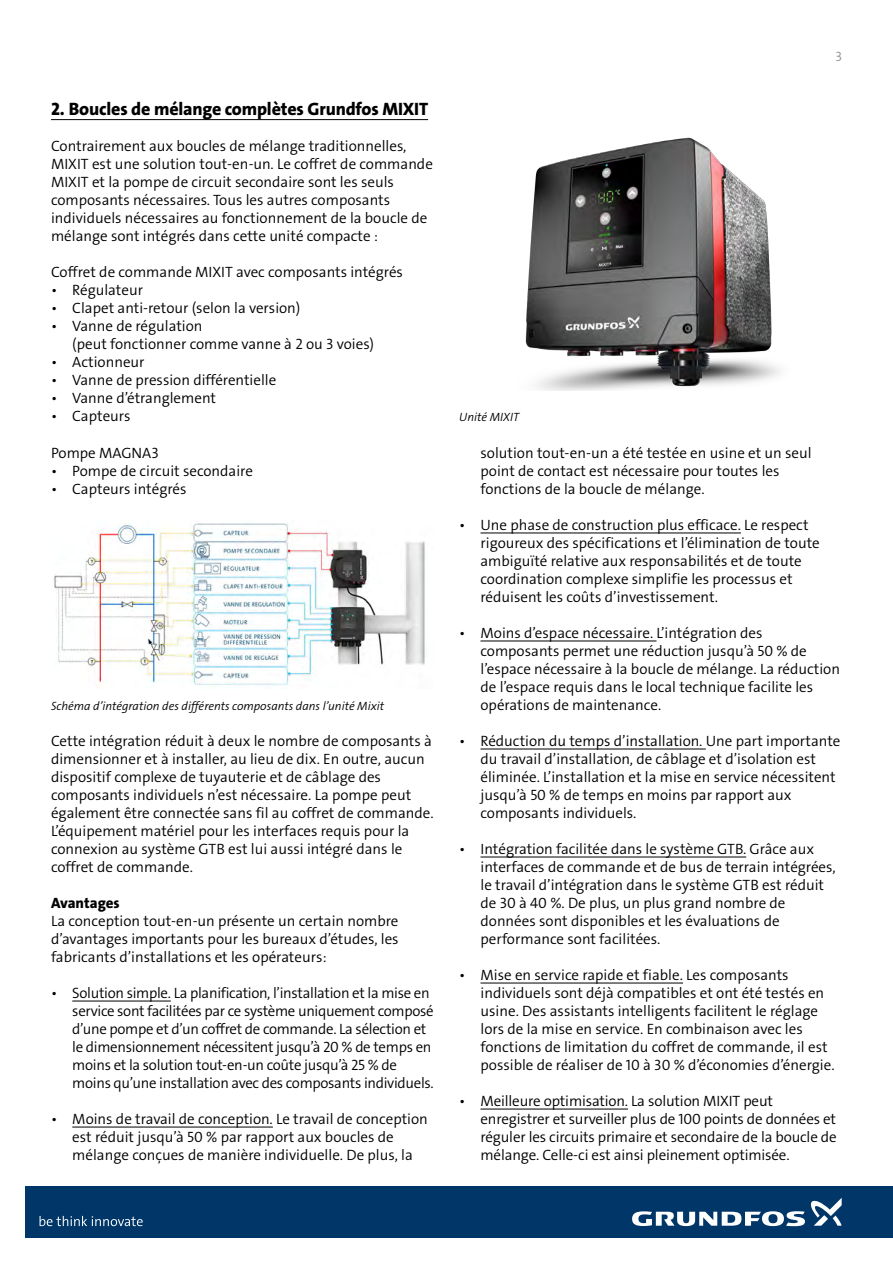
<style>
.page{position:relative;width:893px;height:1263px;background:#fff}
.page>*{position:absolute;margin:0;border:0;box-sizing:border-box;transform-origin:0 0}
.t1{font:18px "Grundfos The Sans V2 OT 8 XB";letter-spacing:-.01em;color:#000}
.t2{font:15px/18px "Grundfos The Sans V2 OT 4 SL";color:#000}
.t3{font:15px/18px "Grundfos The Sans V2 OT 4 SL";letter-spacing:-.02em;color:#000}
.t4{font:15px "Grundfos The Sans V2 OT 8 XB";color:#000}
.t5{font:13.5px "Grundfos The Sans V2 OT 4 SL";color:#8a9297}
.t6{font:12px "Grundfos The Sans V2 OT 4 SL Italic";color:#000}
</style>
<div class="page">
<hr style="left:51px;top:119px;width:377px;height:1px;background:#000">
<hr style="left:72px;top:1001px;width:99px;height:1px;background:#000">
<hr style="left:72px;top:1127px;width:201px;height:1px;background:#000">
<hr style="left:480px;top:533px;width:261px;height:1px;background:#000">
<hr style="left:480px;top:641px;width:176px;height:1px;background:#000">
<hr style="left:480px;top:749px;width:226px;height:1px;background:#000">
<hr style="left:480px;top:857px;width:266px;height:1px;background:#000">
<hr style="left:480px;top:983px;width:203px;height:1px;background:#000">
<hr style="left:480px;top:1109px;width:148px;height:1px;background:#000">
<img style="left:525px;top:137px;width:256px;height:254px">
<img style="left:54px;top:523px;width:371px;height:165px">
<div style="left:26px;top:1186px;width:867px;height:51px;background:#003768"></div>
<svg style="left:632px;top:1198px;width:210px;height:28px"></svg>
<svg style="left:40px;top:1216px;width:103px;height:10px"></svg>
<p class="t1" style="left:51px;top:98px;width:379px">2. Boucles de mélange complètes Grundfos MIXIT</p>
<p class="t2" style="left:51px;top:137px;width:383px">Contrairement aux boucles de mélange traditionnelles, MIXIT est une solution tout-en-un. Le coffret de commande MIXIT et la pompe de circuit secondaire sont les seuls composants nécessaires. Tous les autres composants individuels nécessaires au fonctionnement de la boucle de mélange sont intégrés dans cette unité compacte :</p>
<p class="t2" style="left:51px;top:263px;width:353px">Coffret de commande MIXIT avec composants intégrés</p>
<p class="t2" style="left:51px;top:281px;width:93px">• Régulateur</p>
<p class="t2" style="left:51px;top:299px;width:251px">• Clapet anti-retour (selon la version)</p>
<p class="t2" style="left:72px;top:317px;width:303px;text-indent:-21px">• Vanne de régulation<br>(peut fonctionner comme vanne à 2 ou 3 voies)</p>
<p class="t2" style="left:51px;top:353px;width:95px">• Actionneur</p>
<p class="t2" style="left:51px;top:371px;width:227px">• Vanne de pression différentielle</p>
<p class="t2" style="left:51px;top:389px;width:167px">• Vanne d’étranglement</p>
<p class="t2" style="left:51px;top:407px;width:81px">• Capteurs</p>
<p class="t2" style="left:51px;top:443px;width:109px">Pompe MAGNA3</p>
<p class="t2" style="left:51px;top:461px;width:203px">• Pompe de circuit secondaire</p>
<p class="t2" style="left:51px;top:479px;width:137px">• Capteurs intégrés</p>
<p class="t6" style="left:51px;top:698px;width:335px">Schéma d’intégration des différents composants dans l’unité Mixit</p>
<p class="t2" style="left:51px;top:731px;width:384px">Cette intégration réduit à deux le nombre de composants à dimensionner et à installer, au lieu de dix. En outre, aucun dispositif complexe de tuyauterie et de câblage des composants individuels n’est nécessaire. La pompe peut également être connectée sans fil au coffret de commande.<br>L’équipement matériel pour les interfaces requis pour la connexion au système GTB est lui aussi intégré dans le coffret de commande.</p>
<p class="t4" style="left:51px;top:893px;width:70px">Avantages</p>
<p class="t2" style="left:51px;top:911px;width:349px;text-align:justify">La conception tout-en-un présente un certain nombre d’avantages importants pour les bureaux d’études, les fabricants d’installations et les opérateurs:</p>
<p class="t3" style="left:72px;top:983px;width:363px;text-indent:-21px">• Solution simple. La planification, l’installation et la mise en service sont facilitées par ce système uniquement composé d’une pompe et d’un coffret de commande. La sélection et le dimensionnement nécessitent jusqu’à 20 % de temps en moins et la solution tout-en-un coûte jusqu’à 25 % de moins qu’une installation avec des composants individuels.</p>
<p class="t2" style="left:72px;top:1109px;width:357px;text-indent:-21px">• Moins de travail de conception. Le travail de conception est réduit jusqu’à 50 % par rapport aux boucles de mélange conçues de manière individuelle. De plus, la</p>
<p class="t6" style="left:459px;top:410px;width:62px">Unité MIXIT</p>
<p class="t5" style="left:835px;top:48px;width:8px">3</p>
<p class="t2" style="left:480px;top:443px;width:333px">solution tout-en-un a été testée en usine et un seul point de contact est nécessaire pour toutes les fonctions de la boucle de mélange.</p>
<p class="t2" style="left:480px;top:515px;width:341px;text-indent:-21px">• Une phase de construction plus efficace. Le respect rigoureux des spécifications et l’élimination de toute ambiguïté relative aux responsabilités et de toute coordination complexe simplifie les processus et réduisent les coûts d’investissement.</p>
<p class="t2" style="left:480px;top:623px;width:361px;text-indent:-21px">• Moins d’espace nécessaire. L’intégration des composants permet une réduction jusqu’à 50 % de l’espace nécessaire à la boucle de mélange. La réduction de l’espace requis dans le local technique facilite les opérations de maintenance.</p>
<p class="t2" style="left:480px;top:731px;width:361px;text-indent:-21px">• Réduction du temps d’installation. Une part importante du travail d’installation, de câblage et d’isolation est éliminée. L’installation et la mise en service nécessitent jusqu’à 50 % de temps en moins par rapport aux composants individuels.</p>
<p class="t2" style="left:480px;top:839px;width:357px;text-indent:-21px">• Intégration facilitée dans le système GTB. Grâce aux interfaces de commande et de bus de terrain intégrées, le travail d’intégration dans le système GTB est réduit de 30 à 40 %. De plus, un plus grand nombre de données sont disponibles et les évaluations de performance sont facilitées.</p>
<p class="t2" style="left:480px;top:965px;width:356px;text-indent:-21px">• Mise en service rapide et fiable. Les composants individuels sont déjà compatibles et ont été testés en usine. Des assistants intelligents facilitent le réglage lors de la mise en service. En combinaison avec les fonctions de limitation du coffret de commande, il est possible de réaliser de 10 à 30 % d’économies d’énergie.</p>
<p class="t2" style="left:480px;top:1091px;width:358px;text-indent:-21px">• Meilleure optimisation. La solution MIXIT peut enregistrer et surveiller plus de 100 points de données et réguler les circuits primaire et secondaire de la boucle de mélange. Celle-ci est ainsi pleinement optimisée.</p>
</div>
